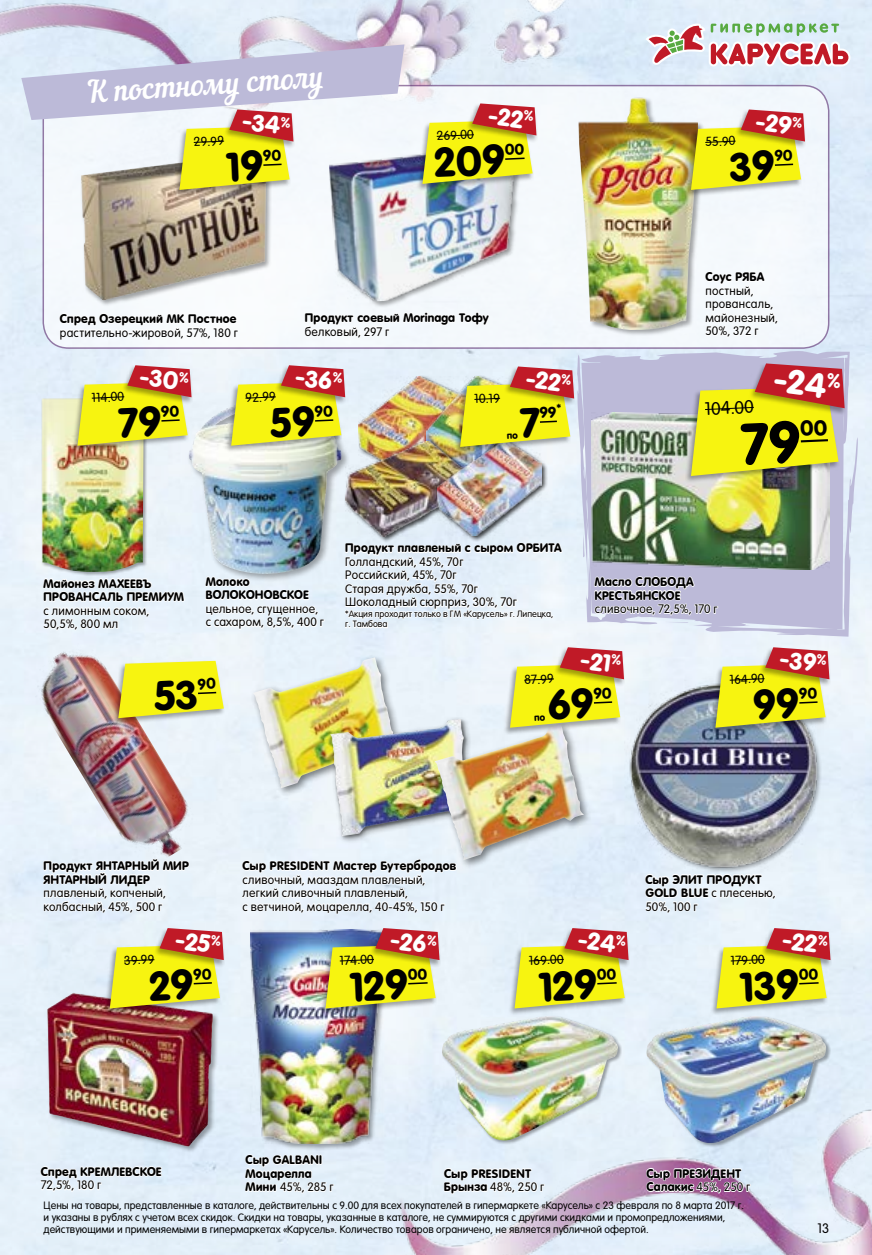
<style>
.page{position:relative;width:872px;height:1255px;background:#fff}
.page>*{position:absolute;margin:0;border:0;box-sizing:border-box;transform-origin:0 0}
.t1{font:30px "Nautilus Pompilius";color:#fff}
.t2{font:700 24px "Nokia Sans S60";color:#fff}
.t3{font:17.85px "Nokia Sans S60";color:#000}
.t4{font:13.5px "Nokia Sans S60";color:#000}
.t5{font:12.75px "Nokia Sans S60";color:#000}
.t6{font:12px/13.5px "Nokia Sans S60";letter-spacing:.02em;color:#000}
.t7{font:700 12px/13.5px "Nokia Sans S60";letter-spacing:.02em;color:#000}
.t8{font:10.5px/12px "Nokia Sans S60";color:#000}
.t9{font:9px/10.5px "Nokia Sans S60";color:#000}
.s1{font-weight:400}
</style>
<div class="page">
<img style="left:379px;top:1060px;width:493px;height:194px">
<svg style="left:645px;top:23px;width:205px;height:43px"></svg>
<img style="left:415px;top:0;width:153px;height:85px">
<div style="left:43px;top:86px;width:785px;height:262px;background:#f5f9fc;border-radius:26px"></div>
<img style="left:0;top:0;width:415px;height:190px">
<img style="left:23px;top:637px;width:183px;height:236px">
<div style="left:441px;top:1015px;width:180px;height:129px;background:#000;opacity:.35"></div>
<img style="left:442px;top:1016px;width:176px;height:125px">
<div style="left:647px;top:1015px;width:183px;height:132px;background:#000;opacity:.35"></div>
<img style="left:646px;top:1016px;width:180px;height:128px">
<img style="left:624px;top:727px;width:199px;height:144px">
<div style="left:249px;top:928px;width:140px;height:222px;background:#000;opacity:.35"></div>
<img style="left:250px;top:1008px;width:132px;height:135px">
<img style="left:578px;top:98px;width:120px;height:170px">
<img style="left:81px;top:190px;width:185px;height:78px">
<div style="left:250px;top:654px;width:342px;height:214px;background:#e7f2fa"></div>
<img style="left:261px;top:727px;width:69px;height:61px">
<img style="left:330px;top:727px;width:104px;height:109px">
<img style="left:434px;top:727px;width:151px;height:133px">
<img style="left:330px;top:147px;width:188px;height:121px">
<div style="left:46px;top:992px;width:173px;height:160px;background:#000;opacity:.35"></div>
<img style="left:47px;top:992px;width:166px;height:154px">
<svg style="left:42px;top:838px;width:149px;height:79px"></svg>
<div style="left:685px;top:125px;width:117px;height:72px;background:#000;opacity:.35"></div>
<div style="left:735px;top:109px;width:72px;height:39px;background:#eff5fa"></div>
<div style="left:173px;top:125px;width:117px;height:72px;background:#000;opacity:.35"></div>
<div style="left:104px;top:943px;width:117px;height:72px;background:#000;opacity:.35"></div>
<div style="left:154px;top:928px;width:72px;height:39px;background:#e4f0f8"></div>
<svg style="left:244px;top:1145px;width:91px;height:63px"></svg>
<div style="left:504px;top:663px;width:117px;height:72px;background:#000;opacity:.35"></div>
<div style="left:319px;top:943px;width:117px;height:72px;background:#000;opacity:.35"></div>
<svg style="left:644px;top:862px;width:132px;height:55px"></svg>
<svg style="left:442px;top:1162px;width:103px;height:36px"></svg>
<svg style="left:645px;top:1162px;width:106px;height:36px"></svg>
<div style="left:709px;top:663px;width:117px;height:72px;background:#000;opacity:.35"></div>
<div style="left:508px;top:943px;width:117px;height:72px;background:#000;opacity:.35"></div>
<div style="left:558px;top:928px;width:72px;height:39px;background:#000;opacity:.35"></div>
<div style="left:710px;top:943px;width:117px;height:72px;background:#000;opacity:.35"></div>
<div style="left:760px;top:928px;width:72px;height:39px;background:#000;opacity:.35"></div>
<div style="left:416px;top:119px;width:117px;height:72px;background:#000;opacity:.35"></div>
<div style="left:466px;top:103px;width:72px;height:39px;background:#000;opacity:.35"></div>
<svg style="left:39px;top:1143px;width:124px;height:53px"></svg>
<svg style="left:691px;top:109px;width:114px;height:81px;background:#e2c644"></svg>
<svg style="left:21px;top:44px;width:383px;height:146px"></svg>
<svg style="left:110px;top:928px;width:114px;height:80px;background:#e0c645"></svg>
<svg style="left:241px;top:838px;width:217px;height:170px"></svg>
<svg style="left:514px;top:928px;width:114px;height:80px;background:#e1c747"></svg>
<svg style="left:716px;top:928px;width:114px;height:80px;background:#e1c847"></svg>
<img style="left:42px;top:268px;width:816px;height:459px">
<svg style="left:422px;top:103px;width:114px;height:81px"></svg>
<h1 class="t1" style="left:86px;top:75px;width:238px;rotate:-4deg">К постному столу</h1>
<p class="t5" style="left:193px;top:132px;width:32px;rotate:-3deg">29.99</p>
<h2 class="t2" style="left:244px;top:103px;width:50px;rotate:7deg">-34<sup>%</sup></h2>
<p class="t5" style="left:436px;top:126px;width:39px;rotate:-3deg">269.00</p>
<h2 class="t2" style="left:490px;top:97px;width:47px;rotate:7deg">-22<sup>%</sup></h2>
<p class="t7" style="left:60px;top:312px;width:178px">Спред Озерецкий МК Постное</p>
<p class="t6" style="left:60px;top:325px;width:180px">растительно-жировой, 57%, 180 г</p>
<p class="t7" style="left:305px;top:311px;width:185px">Продукт соевый Morinaga Тофу</p>
<p class="t6" style="left:305px;top:324px;width:86px">белковый, 297 г</p>
<p class="t5" style="left:91px;top:388px;width:34px;rotate:-3deg">114.00</p>
<h2 class="t2" style="left:142px;top:358px;width:50px;rotate:7deg">-30<sup>%</sup></h2>
<p class="t5" style="left:245px;top:388px;width:32px;rotate:-3deg">92.99</p>
<h2 class="t2" style="left:297px;top:358px;width:48px;rotate:7deg">-36<sup>%</sup></h2>
<p class="t5" style="left:474px;top:389px;width:27px;rotate:-3deg">10.19</p>
<h2 class="t2" style="left:528px;top:360px;width:47px;rotate:7deg">-22<sup>%</sup></h2>
<p class="t5" style="left:704px;top:132px;width:32px;rotate:-3deg">55.90</p>
<h2 class="t2" style="left:758px;top:103px;width:48px;rotate:7deg">-29<sup>%</sup></h2>
<p class="t7" style="left:705px;top:270px;width:60px">Соус РЯБА</p>
<p class="t6" style="left:705px;top:284px;width:74px">постный, провансаль, майонезный,<br>50%, 372 г</p>
<h3 class="t3" style="left:704px;top:395px;width:50px;rotate:-3deg">104.00</h3>
<p class="t7" style="left:44px;top:576px;width:142px">Майонез МАХЕЕВЪ<br>ПРОВАНСАЛЬ ПРЕМИУМ</p>
<p class="t6" style="left:44px;top:603px;width:107px">с лимонным соком,<br>50,5%, 800 мл</p>
<p class="t7" style="left:206px;top:575px;width:105px">Молоко<br>ВОЛОКОНОВСКОЕ</p>
<p class="t6" style="left:206px;top:602px;width:120px">цельное, сгущенное, с сахаром, 8,5%, 400 г</p>
<p class="t7" style="left:345px;top:541px;width:218px">Продукт плавленый с сыром ОРБИТА</p>
<p class="t6" style="left:345px;top:555px;width:173px">Голландский, 45%, 70г<br>Российский, 45%, 70г<br>Старая дружба, 55%, 70г<br>Шоколадный сюрприз, 30%, 70г</p>
<p class="t9" style="left:345px;top:608px;width:209px">*Акция проходит только в ГМ «Карусель» г. Липецка, г. Тамбова</p>
<p class="t5" style="left:524px;top:670px;width:31px;rotate:-3deg">87.99</p>
<p class="t7" style="left:594px;top:575px;width:101px">Масло СЛОБОДА<br>КРЕСТЬЯНСКОЕ</p>
<p class="t6" style="left:594px;top:602px;width:124px">сливочное, 72,5%, 170 г</p>
<h2 class="t2" style="left:582px;top:641px;width:42px;rotate:7deg">-21<sup>%</sup></h2>
<p class="t5" style="left:729px;top:670px;width:36px;rotate:-3deg">164.90</p>
<h2 class="t2" style="left:781px;top:640px;width:48px;rotate:7deg">-39<sup>%</sup></h2>
<p class="t7" style="left:44px;top:859px;width:147px">Продукт ЯНТАРНЫЙ МИР<br>ЯНТАРНЫЙ ЛИДЕР</p>
<p class="t6" style="left:44px;top:886px;width:124px">плавленый, копченый, колбасный, 45%, 500 г</p>
<p class="t7" style="left:242px;top:859px;width:215px">Сыр PRESIDENT Мастер Бутербродов</p>
<p class="t6" style="left:242px;top:872px;width:204px">сливочный, мааздам плавленый, легкий сливочный плавленый,<br>с ветчиной, моцарелла, 40-45%, 150 г</p>
<p class="t7" style="left:645px;top:872px;width:132px">Сыр ЭЛИТ ПРОДУКТ<br>GOLD BLUE <span class="s1">с плесенью,<br>50%, 100 г</span></p>
<p class="t5" style="left:123px;top:950px;width:32px;rotate:-3deg">39.99</p>
<h2 class="t2" style="left:178px;top:921px;width:47px;rotate:7deg">-25<sup>%</sup></h2>
<p class="t5" style="left:339px;top:950px;width:36px;rotate:-3deg">174.00</p>
<h2 class="t2" style="left:392px;top:921px;width:48px;rotate:7deg">-26<sup>%</sup></h2>
<p class="t5" style="left:528px;top:950px;width:36px;rotate:-3deg">169.00</p>
<h2 class="t2" style="left:580px;top:921px;width:49px;rotate:7deg">-24<sup>%</sup></h2>
<p class="t5" style="left:730px;top:950px;width:36px;rotate:-3deg">179.00</p>
<h2 class="t2" style="left:784px;top:921px;width:47px;rotate:7deg">-22<sup>%</sup></h2>
<p class="t7" style="left:41px;top:1164px;width:122px">Спред КРЕМЛЕВСКОЕ</p>
<p class="t6" style="left:41px;top:1178px;width:62px">72,5%, 180 г</p>
<p class="t7" style="left:246px;top:1153px;width:89px">Сыр GALBANI<br>Моцарелла<br>Мини <span class="s1">45%, 285 г</span></p>
<p class="t7" style="left:444px;top:1166px;width:102px">Сыр PRESIDENТ<br>Брынза <span class="s1">48%, 250 г</span></p>
<p class="t7" style="left:646px;top:1166px;width:105px">Сыр ПРЕЗИДЕНТ<br>Салакис <span class="s1">45%, 250 г</span></p>
<p class="t8" style="left:44px;top:1199px;width:702px">Цены на товары, представленные в каталоге, действительны с 9.00 для всех покупателей в гипермаркете «Карусель» с 23 февраля по 8 марта 2017 г. и указаны в рублях с учетом всех скидок. Скидки на товары, указанные в каталоге, не суммируются с другими скидками и промопредложениями, действующими и применяемыми в гипермаркетах «Карусель». Количество товаров ограничено, не является публичной офертой.</p>
<p class="t4" style="left:817px;top:1217px;width:13px">13</p>
</div>
